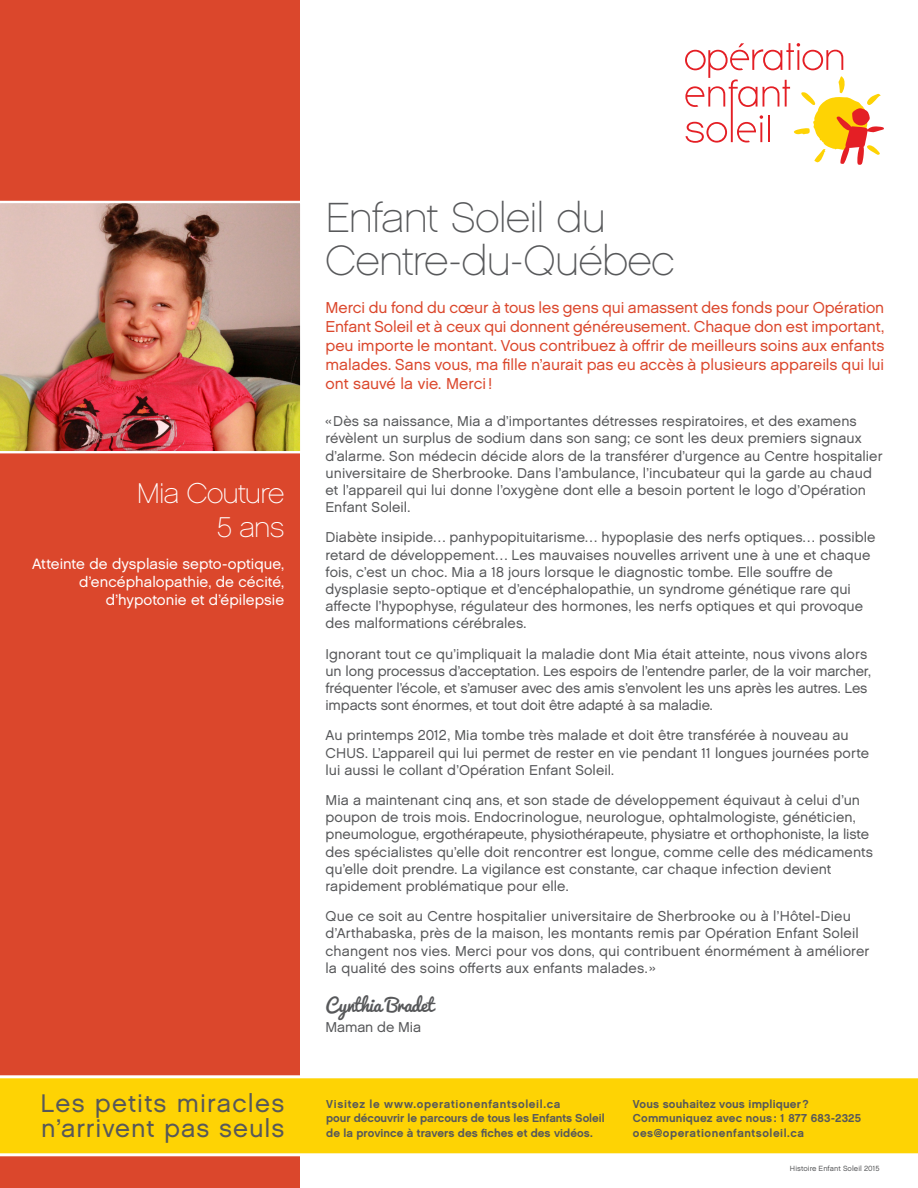
<style>
.page{position:relative;width:918px;height:1188px;background:#fff}
.page>*{position:absolute;margin:0;border:0;box-sizing:border-box;transform-origin:0 0}
.t1{font:42px/43.5px "Chalet Paris Nineteen Sixty";letter-spacing:-.015em;color:#57585a}
.t2{font:28.5px/34.2px "Chalet Paris Nineteen Sixty";letter-spacing:-.03em;color:#fff;text-align:right}
.t3{font:25.5px/25.5px "Chalet London Nineteen Sixty";letter-spacing:.04em;color:#57585a}
.t4{font:18px "Pacifico";letter-spacing:-.02em;color:#57585a}
.t5{font:15.75px/18.9px "Chalet London Nineteen Sixty";color:#db472c;text-align:justify}
.t6{font:15px/18px "Chalet London Nineteen Sixty";letter-spacing:.005em;color:#fff;text-align:right}
.t7{font:14.25px/17.1px "Chalet London Nineteen Sixty";letter-spacing:.005em;color:#57585a}
.t8{font:11.55px/14.4px "Chalet New York Nineteen Sixty";letter-spacing:.015em;color:#57585a}
.t9{font:7.5px "Chalet London Nineteen Sixty";letter-spacing:.005em;color:#57585a}
</style>
<div class="page">
<svg style="left:685px;top:43px;width:199px;height:122px"></svg>
<div style="left:0;top:0;width:300px;height:1188px;background:#db472c"></div>
<svg style="left:0;top:1075px;width:918px;height:81px;fill:#fed304"></svg>
<img style="left:0;top:200px;width:301px;height:254px">
<h2 class="t2" style="left:137px;top:476px;width:149px">Mia Couture<br>5 ans</h2>
<p class="t6" style="left:32px;top:554px;width:254px">Atteinte de dysplasie septo-optique, d’encéphalopathie, de cécité, d’hypotonie et d’épilepsie</p>
<h1 class="t1" style="left:326px;top:196px;width:351px">Enfant Soleil du<br>Centre-du-Québec</h1>
<p class="t5" style="left:326px;top:298px;width:560px">Merci du fond du cœur à tous les gens qui amassent des fonds pour Opération Enfant Soleil et à ceux qui donnent généreusement. Chaque don est important, peu importe le montant. Vous contribuez à offrir de meilleurs soins aux enfants malades. Sans vous, ma fille n’aurait pas eu accès à plusieurs appareils qui lui ont sauvé la vie. Merci!</p>
<p class="t7" style="left:326px;top:413px;width:559px">«Dès sa naissance, Mia a d’importantes détresses respiratoires, et des examens révèlent un surplus de sodium dans son sang; ce sont les deux premiers signaux d’alarme. Son médecin décide alors de la transférer d’urgence au Centre hospitalier universitaire de Sherbrooke. Dans l’ambulance, l’incubateur qui la garde au chaud et l’appareil qui lui donne l’oxygène dont elle a besoin portent le logo d’Opération Enfant Soleil.</p>
<p class="t7" style="left:326px;top:529px;width:551px">Diabète insipide… panhypopituitarisme… hypoplasie des nerfs optiques… possible retard de développement… Les mauvaises nouvelles arrivent une à une et chaque fois, c’est un choc. Mia a 18 jours lorsque le diagnostic tombe. Elle souffre de dysplasie septo-optique et d’encéphalopathie, un syndrome génétique rare qui affecte l’hypophyse, régulateur des hormones, les nerfs optiques et qui provoque des malformations cérébrales.</p>
<p class="t7" style="left:326px;top:645px;width:547px">Ignorant tout ce qu’impliquait la maladie dont Mia était atteinte, nous vivons alors un long processus d’acceptation. Les espoirs de l’entendre parler, de la voir marcher, fréquenter l’école, et s’amuser avec des amis s’envolent les uns après les autres. Les impacts sont énormes, et tout doit être adapté à sa maladie.</p>
<p class="t7" style="left:326px;top:727px;width:545px">Au printemps 2012, Mia tombe très malade et doit être transférée à nouveau au<br>CHUS. L’appareil qui lui permet de rester en vie pendant 11 longues journées porte lui aussi le collant d’Opération Enfant Soleil.</p>
<p class="t7" style="left:326px;top:792px;width:549px">Mia a maintenant cinq ans, et son stade de développement équivaut à celui d’un poupon de trois mois. Endocrinologue, neurologue, ophtalmologiste, généticien, pneumologue, ergothérapeute, physiothérapeute, physiatre et orthophoniste, la liste des spécialistes qu’elle doit rencontrer est longue, comme celle des médicaments qu’elle doit prendre. La vigilance est constante, car chaque infection devient rapidement problématique pour elle.</p>
<p class="t7" style="left:326px;top:908px;width:546px">Que ce soit au Centre hospitalier universitaire de Sherbrooke ou à l’Hôtel-Dieu d’Arthabaska, près de la maison, les montants remis par Opération Enfant Soleil changent nos vies. Merci pour vos dons, qui contribuent énormément à améliorer la qualité des soins offerts aux enfants malades. »</p>
<p class="t4" style="left:326px;top:995px;width:110px">Cynthia Bradet</p>
<p class="t7" style="left:326px;top:1019px;width:97px">Maman de Mia</p>
<h3 class="t3" style="left:41px;top:1090px;width:245px">Les petits miracles n’arrivent pas seuls</h3>
<p class="t8" style="left:326px;top:1096px;width:280px">Visitez le www.operationenfantsoleil.ca<br>pour découvrir le parcours de tous les Enfants Soleil de la province à travers des fiches et des vidéos.</p>
<p class="t8" style="left:633px;top:1096px;width:230px">Vous souhaitez vous impliquer?<br>Communiquez avec nous: 1 877 683-2325 oes@operationenfantsoleil.ca</p>
<p class="t9" style="left:790px;top:1164px;width:91px">Histoire Enfant Soleil 2015</p>
</div>
